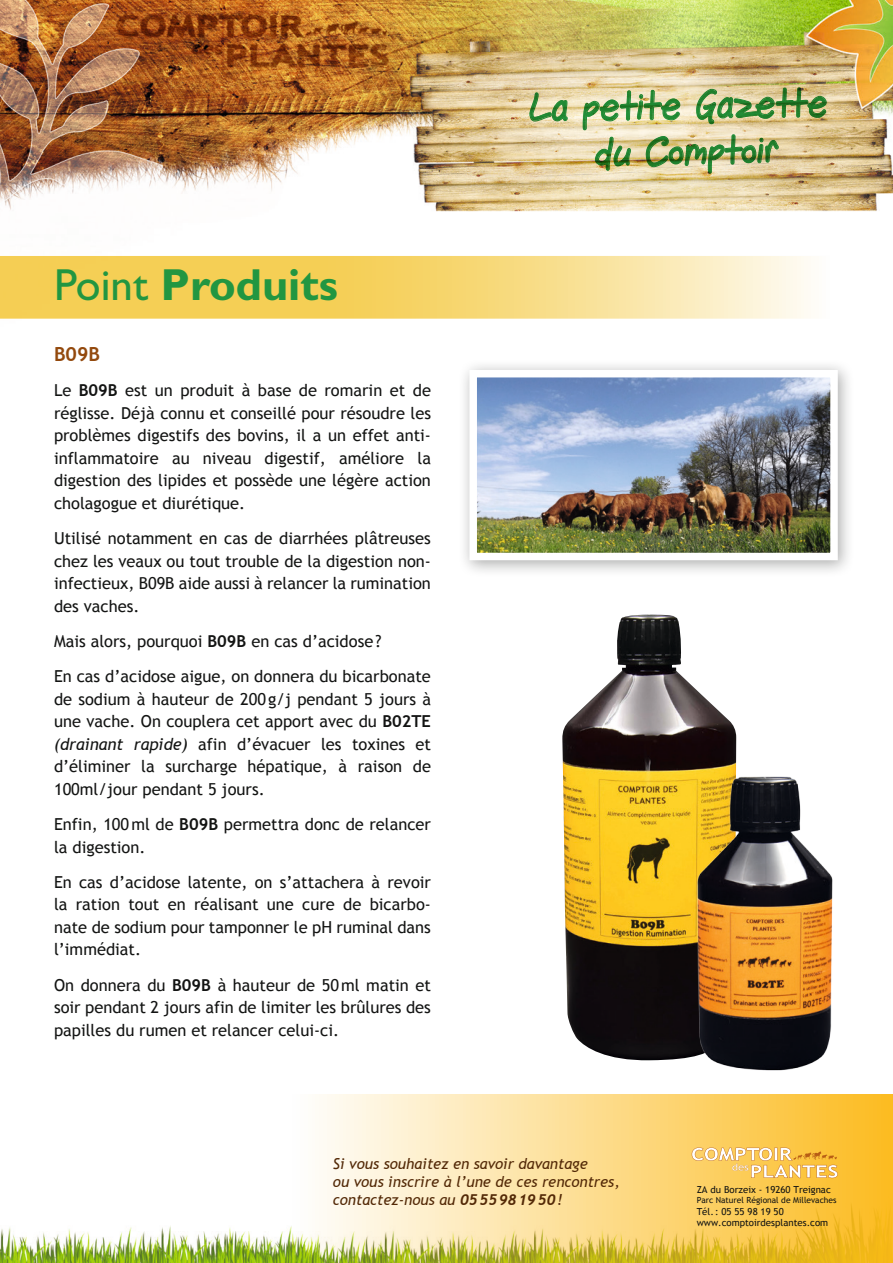
<style>
.page{position:relative;width:893px;height:1263px;background:#fff}
.page>*{position:absolute;margin:0;border:0;box-sizing:border-box;transform-origin:0 0}
.t1{font:700 45px "Gill Sans Std";color:#229641}
.t2{font:41.25px/45.8px "Gemelli";color:#229641;text-align:center;scale:.82 1}
.t3{font:700 19.5px "Trebuchet MS";color:#93490d}
.t4{font:16.5px/22.5px "Trebuchet MS";color:#131413;text-align:justify}
.t5{font:italic 15px/18px "Trebuchet MS";color:#532907}
.t6{font:9.6px/11.6px "Trebuchet MS";color:#131413}
.t7{font:8.4px "Trebuchet MS";color:#131413}
.s1{font-weight:400}
.s2{font-weight:700}
.s3{font-style:italic}
.s4{font-family:"Trebuchet";font-weight:700}
</style>
<div class="page">
<img style="left:0;top:0;width:893px;height:765px">
<svg style="left:0;top:1094px;width:893px;height:169px"></svg>
<svg style="left:692px;top:1147px;width:146px;height:31px;background:#f5c96f"></svg>
<svg style="left:0;top:254px;width:893px;height:66px;background:#f8de8e"></svg>
<div style="left:458px;top:359px;width:397px;height:218px;background:#131413;opacity:.35"></div>
<img style="left:478px;top:379px;width:351px;height:172px">
<div style="left:469px;top:370px;width:369px;height:190px;border:8px solid #fff"></div>
<svg style="left:529px;top:92px;width:39px;height:30px"></svg>
<img style="left:583px;top:87px;width:244px;height:105px">
<img style="left:562px;top:614px;width:174px;height:447px">
<img style="left:685px;top:765px;width:148px;height:306px">
<h1 class="t1" style="left:54px;top:258px;width:285px"><span class="s1">Point</span> Produits</h1>
<p class="t3" style="left:54px;top:342px;width:48px">B09B</p>
<p class="t4" style="left:54px;top:379px;width:378px">Le <span class="s2">B09B</span> est un produit à base de romarin et de réglisse. Déjà connu et conseillé pour résoudre les problèmes digestifs des bovins, il a un effet anti&shy;inflammatoire au niveau digestif, améliore la digestion des lipides et possède une légère action cholagogue et diurétique.</p>
<p class="t4" style="left:54px;top:527px;width:378px">Utilisé notamment en cas de diarrhées plâtreuses chez les veaux ou tout trouble de la digestion non&shy;infectieux, B09B aide aussi à relancer la rumination des vaches.</p>
<p class="t4" style="left:54px;top:624px;width:378px;line-height:35.2px">Mais alors, pourquoi <span class="s2">B09B</span> en cas d’acidose?<br>En cas d’acidose aigue, on donnera du bicarbonate</p>
<p class="t4" style="left:54px;top:688px;width:378px">de sodium à hauteur de 200g/j pendant 5 jours à une vache. On couplera cet apport avec du <span class="s2">B02TE </span><span class="s3">(drainant rapide)</span> afin d’évacuer les toxines et d’éliminer la surcharge hépatique, à raison de 100ml/jour pendant 5 jours.</p>
<p class="t4" style="left:54px;top:813px;width:378px">Enfin, 100ml de <span class="s2">B09B</span> permettra donc de relancer la digestion.</p>
<p class="t4" style="left:54px;top:871px;width:378px">En cas d’acidose latente, on s’attachera à revoir la ration tout en réalisant une cure de bicarbo&shy;nate de sodium pour tamponner le pH ruminal dans l’immédiat.</p>
<p class="t4" style="left:54px;top:974px;width:378px">On donnera du <span class="s2">B09B</span> à hauteur de 50ml matin et soir pendant 2 jours afin de limiter les brûlures des papilles du rumen et relancer celui-ci.</p>
<h2 class="t2" style="left:529px;top:85px;width:368px;rotate:-1deg">La petite Gazette du Comptoir</h2>
<p class="t5" style="left:333px;top:1155px;width:288px">Si vous souhaitez en savoir davantage<br>ou vous inscrire à l’une de ces rencontres, contactez-nous au <span class="s4">0555981950</span>!</p>
<p class="t6" style="left:697px;top:1184px;width:136px">ZA du Borzeix - 19260 Treignac</p>
<p class="t7" style="left:697px;top:1195px;width:141px">Parc Naturel Régional de Millevaches</p>
<p class="t6" style="left:697px;top:1205px;width:133px">Tél.: 05 55 98 19 50 www.comptoirdesplantes.com</p>
</div>
